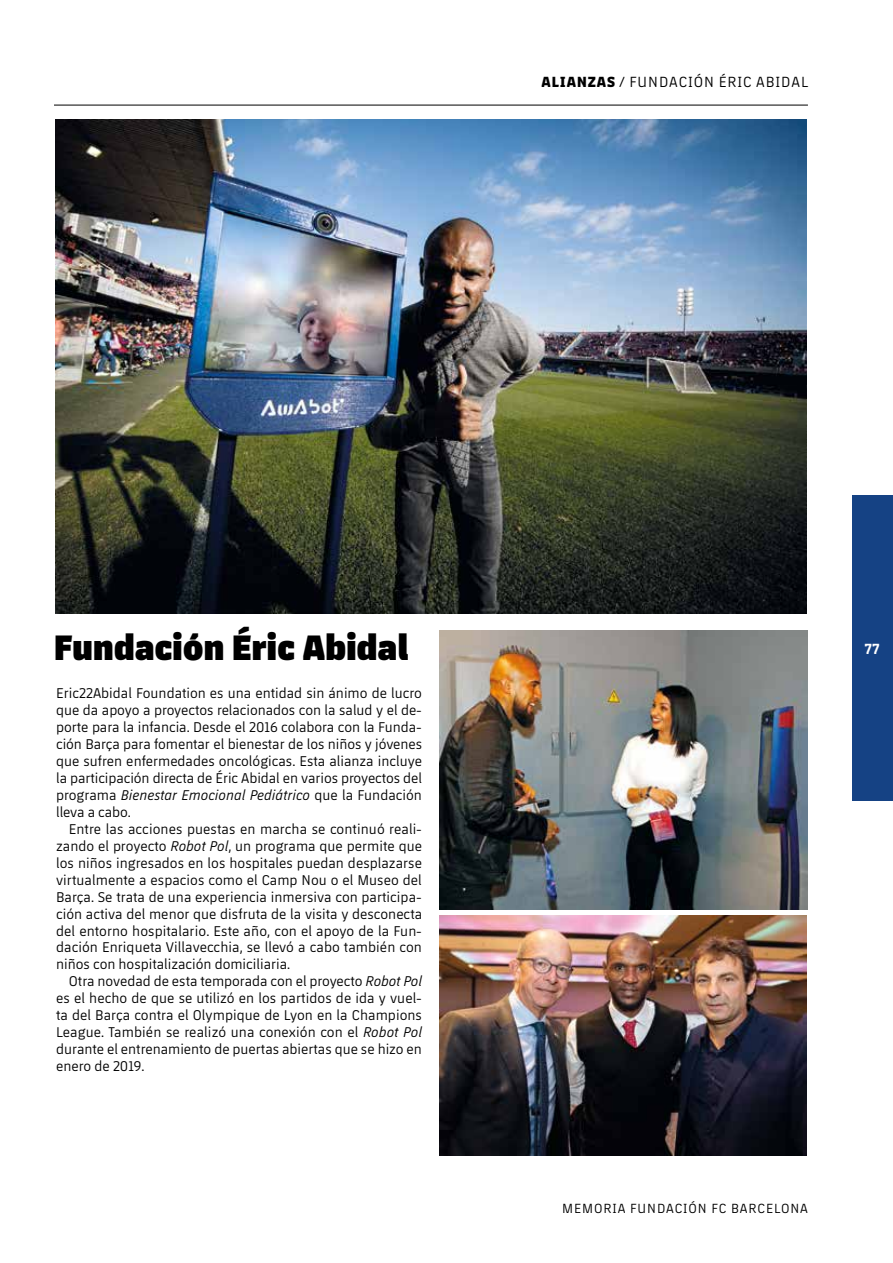
<style>
.page{position:relative;width:893px;height:1263px;background:#fff}
.page>*{position:absolute;margin:0;border:0;box-sizing:border-box;transform-origin:0 0}
.t1{font:800 36px "FCBARCELONA";letter-spacing:.01em;color:#000}
.t2{font:15px "FCBARCELONA";letter-spacing:.065em;color:#000}
.t3{font:700 15px "FCBARCELONA";color:#fff}
.t4{font:14.4px/17px "FCBARCELONA";color:#000;text-align:justify}
.t5{font:13.5px "FCBARCELONA";letter-spacing:.07em;color:#000}
.s1{font-weight:800}
.s2{font-style:italic}
</style>
<div class="page">
<div style="left:853px;top:495px;width:40px;height:305px;background:#154284"></div>
<img style="left:55px;top:119px;width:752px;height:494px">
<img style="left:440px;top:916px;width:367px;height:240px">
<img style="left:440px;top:630px;width:368px;height:279px">
<hr style="left:54px;top:105px;width:754px;height:1px;background:#000">
<p class="t2" style="left:542px;top:72px;width:268px"><span class="s1">ALIANZAS</span> / FUNDACIÓN ÉRIC ABIDAL</p>
<h1 class="t1" style="left:54px;top:620px;width:356px">Fundación Éric Abidal</h1>
<p class="t4" style="left:56px;top:684px;width:368px">Eric22Abidal Foundation es una entidad sin ánimo de lucro que da apoyo a proyectos relacionados con la salud y el de&shy;porte para la infancia. Desde el 2016 colabora con la Funda&shy;ción Barça para fomentar el bienestar de los niños y jóvenes que sufren enfermedades oncológicas. Esta alianza incluye la participación directa de Éric Abidal en varios proyectos del programa <span class="s2">Bienestar Emocional Pediátrico</span> que la Fundación lleva a cabo.</p>
<p class="t4" style="left:56px;top:820px;width:367px;text-indent:13px">Entre las acciones puestas en marcha se continuó reali&shy;zando el proyecto <span class="s2">Robot Pol</span>, un programa que permite que los niños ingresados en los hospitales puedan desplazarse virtualmente a espacios como el Camp Nou o el Museo del Barça. Se trata de una experiencia inmersiva con participa&shy;ción activa del menor que disfruta de la visita y desconecta del entorno hospitalario. Este año, con el apoyo de la Fun&shy;dación Enriqueta Villavecchia, se llevó a cabo también con niños con hospitalización domiciliaria.</p>
<p class="t4" style="left:56px;top:972px;width:367px;text-indent:13px">Otra novedad de esta temporada con el proyecto <span class="s2">Robot Pol </span>es el hecho de que se utilizó en los partidos de ida y vuel&shy;ta del Barça contra el Olympique de Lyon en la Champions League. También se realizó una conexión con el <span class="s2">Robot Pol </span>durante el entrenamiento de puertas abiertas que se hizo en enero de 2019.</p>
<p class="t3" style="left:865px;top:638px;width:16px">77</p>
<p class="t5" style="left:562px;top:1199px;width:247px">MEMORIA FUNDACIÓN FC BARCELONA</p>
</div>
